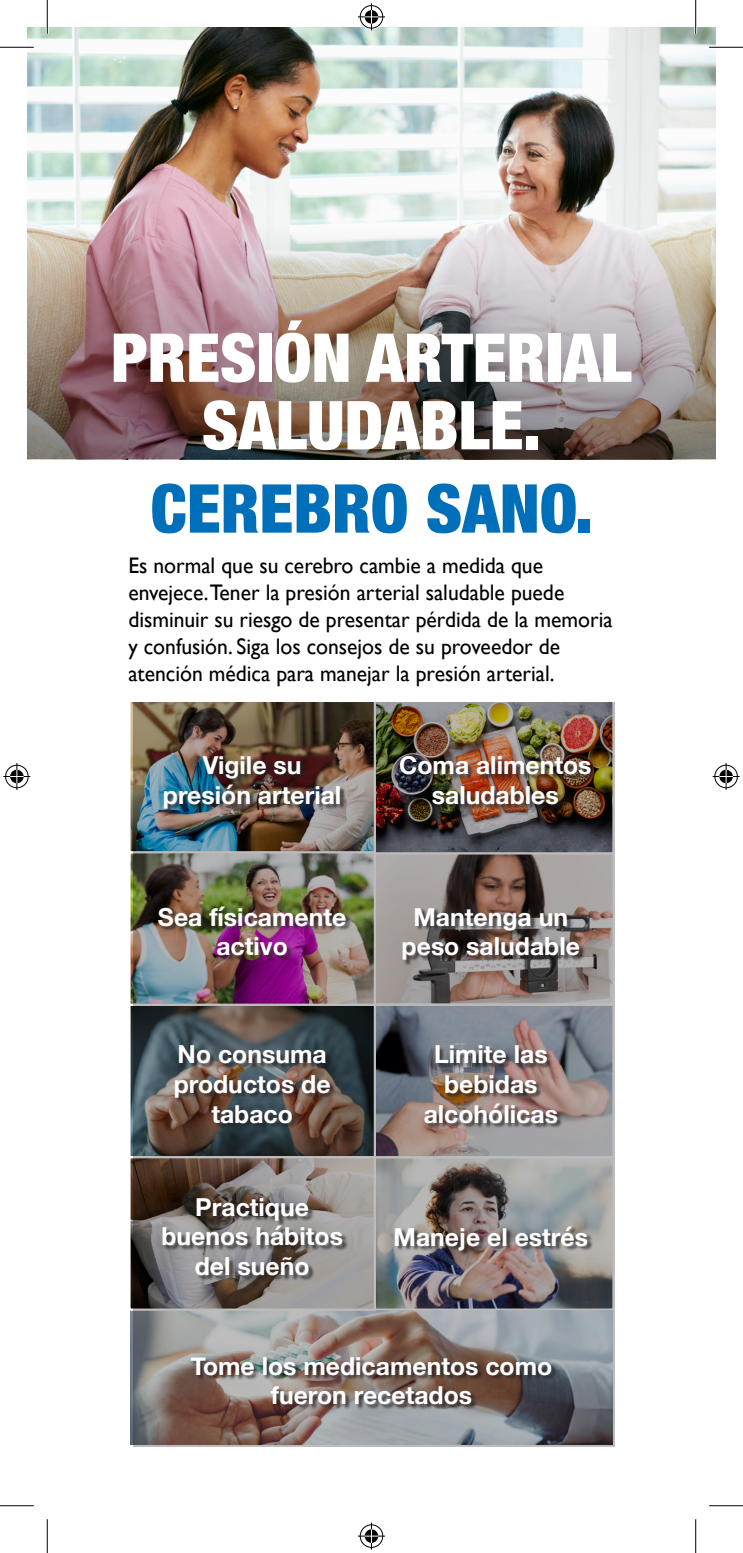
<style>
.page{position:relative;width:743px;height:1553px;background:#fff}
.page>*{position:absolute;margin:0;border:0;box-sizing:border-box;transform-origin:0 0}
.t1{font:900 condensed 67.5px/67.5px "Helvetica Neue";color:#fff;text-align:center}
.t2{font:900 condensed 67.5px "Helvetica Neue";color:#006fba}
.t3{font:700 24.75px/29.7px "Helvetica Neue";color:#fff;text-align:center}
.t4{font:22.5px/27px "Gill Sans";color:#000001;scale:.96 1}
</style>
<div class="page">
<img style="left:27px;top:27px;width:688px;height:202px">
<img style="left:27px;top:229px;width:689px;height:230px">
<img style="left:133px;top:702px;width:481px;height:744px">
<div style="left:165px;top:757px;width:181px;height:57px;background:#231f20;opacity:.75"></div>
<div style="left:175px;top:1046px;width:161px;height:83px;background:#231f20;opacity:.75"></div>
<div style="left:163px;top:1199px;width:185px;height:81px;background:#231f20;opacity:.75"></div>
<div style="left:159px;top:906px;width:193px;height:56px;background:#231f20;opacity:.75"></div>
<div style="left:400px;top:757px;width:197px;height:53px;background:#231f20;opacity:.75"></div>
<div style="left:403px;top:908px;width:182px;height:58px;background:#231f20;opacity:.75"></div>
<div style="left:425px;top:1046px;width:138px;height:83px;background:#231f20;opacity:.75"></div>
<div style="left:396px;top:1225px;width:197px;height:30px;background:#231f20;opacity:.75"></div>
<div style="left:191px;top:1357px;width:367px;height:53px;background:#231f20;opacity:.75"></div>
<hr style="left:0;top:46px;width:34px;height:3px;background:#fff">
<hr style="left:709px;top:46px;width:33px;height:3px;background:#fff">
<hr style="left:46px;top:0;width:3px;height:34px;background:#fff">
<hr style="left:694px;top:0;width:3px;height:34px;background:#fff">
<hr style="left:0;top:47px;width:34px;height:1px;background:#000">
<hr style="left:709px;top:47px;width:33px;height:1px;background:#000">
<hr style="left:0;top:1505px;width:34px;height:1px;background:#000">
<hr style="left:709px;top:1505px;width:33px;height:1px;background:#000">
<hr style="left:47px;top:0;width:1px;height:34px;background:#000">
<hr style="left:47px;top:1519px;width:1px;height:33px;background:#000">
<hr style="left:695px;top:0;width:1px;height:34px;background:#000">
<hr style="left:695px;top:1519px;width:1px;height:33px;background:#000">
<svg style="left:358px;top:3px;width:27px;height:27px"></svg>
<svg style="left:358px;top:1522px;width:27px;height:27px"></svg>
<svg style="left:3px;top:763px;width:27px;height:27px"></svg>
<svg style="left:712px;top:763px;width:27px;height:27px"></svg>
<p class="t1" style="left:111px;top:320px;width:522px">PRESIÓN ARTERIAL<br>SALUDABLE.</p>
<p class="t2" style="left:151px;top:453px;width:443px">CEREBRO SANO.</p>
<p class="t4" style="left:128px;top:551px;width:506px">Es normal que su cerebro cambie a medida que envejece.Tener la presión arterial saludable puede disminuir su riesgo de presentar pérdida de la memoria y confusión. Siga los consejos de su proveedor de atención médica para manejar la presión arterial.</p>
<p class="t3" style="left:163px;top:751px;width:180px">Vigile su presión arterial</p>
<p class="t3" style="left:158px;top:902px;width:190px">Sea físicamente activo</p>
<p class="t3" style="left:174px;top:1040px;width:158px">No consuma productos de tabaco</p>
<p class="t3" style="left:161px;top:1192px;width:183px">Practique buenos hábitos del sueño</p>
<p class="t3" style="left:399px;top:751px;width:194px">Coma alimentos saludables</p>
<p class="t3" style="left:401px;top:902px;width:180px">Mantenga un peso saludable</p>
<p class="t3" style="left:423px;top:1040px;width:136px">Limite las bebidas alcohólicas</p>
<p class="t3" style="left:393px;top:1222px;width:196px">Maneje el estrés</p>
<p class="t3" style="left:191px;top:1351px;width:363px">Tome los medicamentos como fueron recetados</p>
</div>
